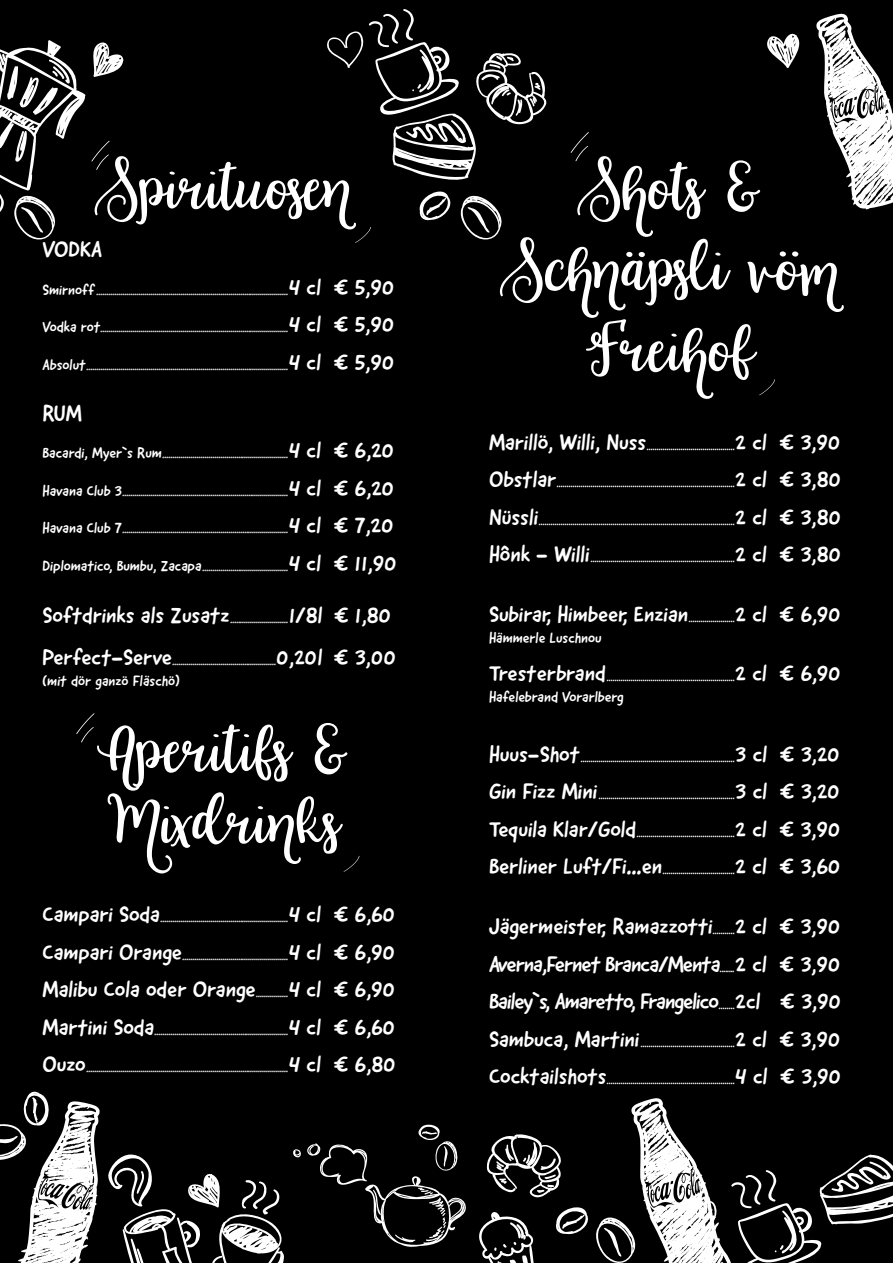
<style>
.page{position:relative;width:893px;height:1263px;background:#000}
.page>*{position:absolute;margin:0;border:0;box-sizing:border-box;transform-origin:0 0}
.t1{font:67.5px/81px "Lemon Squeezy AND";color:#fff;text-align:center}
.t2{font:22.5px "Good Dog New";color:#fff}
.t3{font:22.5px "Good Dog New";letter-spacing:-.04em;color:#fff}
.t4{font:15px "Good Dog New";color:#fff}
.t5{font:9px "Good Dog New";color:#fff}
.s1{font-size:15px}
</style>
<div class="page">
<svg style="left:0;top:40px;width:124px;height:200px"></svg>
<svg style="left:0;top:1091px;width:100px;height:172px"></svg>
<svg style="left:108px;top:1154px;width:176px;height:109px"></svg>
<svg style="left:293px;top:1149px;width:8px;height:9px"></svg>
<svg style="left:307px;top:1124px;width:159px;height:123px"></svg>
<svg style="left:816px;top:14px;width:77px;height:195px"></svg>
<svg style="left:767px;top:33px;width:33px;height:35px"></svg>
<svg style="left:479px;top:1098px;width:414px;height:165px"></svg>
<svg style="left:91px;top:141px;width:19px;height:21px"></svg>
<svg style="left:96px;top:154px;width:13px;height:16px"></svg>
<svg style="left:327px;top:9px;width:220px;height:234px"></svg>
<svg style="left:570px;top:132px;width:19px;height:21px"></svg>
<svg style="left:575px;top:146px;width:13px;height:15px"></svg>
<svg style="left:759px;top:379px;width:16px;height:16px"></svg>
<svg style="left:76px;top:713px;width:19px;height:21px"></svg>
<svg style="left:81px;top:727px;width:13px;height:15px"></svg>
<svg style="left:343px;top:856px;width:17px;height:16px"></svg>
<h1 class="t1" style="left:95px;top:150px;width:259px">Spirituosen</h1>
<h2 class="t2" style="left:43px;top:235px;width:61px">VODKA</h2>
<p class="t5" style="left:43px;top:286px;width:247px"><span class="s1">Smirnoff</span>................................................................................................</p>
<h2 class="t2" style="left:289px;top:273px;width:107px">4 cl € 5,90</h2>
<p class="t5" style="left:43px;top:323px;width:247px"><span class="s1">Vodka rot</span>..............................................................................................</p>
<h2 class="t2" style="left:289px;top:310px;width:107px">4 cl € 5,90</h2>
<p class="t5" style="left:43px;top:361px;width:247px"><span class="s1">Absolut</span>.....................................................................................................</p>
<h2 class="t2" style="left:289px;top:348px;width:107px">4 cl € 5,90</h2>
<h2 class="t2" style="left:43px;top:398px;width:41px">RUM</h2>
<p class="t5" style="left:43px;top:449px;width:247px"><span class="s1">Bacardi, Myer`s Rum</span>...............................................................</p>
<h2 class="t2" style="left:289px;top:436px;width:107px">4 cl € 6,20</h2>
<p class="t5" style="left:43px;top:487px;width:247px"><span class="s1">Havana Club 3</span>...................................................................................</p>
<h2 class="t2" style="left:289px;top:473px;width:107px">4 cl € 6,20</h2>
<p class="t5" style="left:43px;top:524px;width:247px"><span class="s1">Havana Club 7</span>...................................................................................</p>
<h2 class="t2" style="left:289px;top:511px;width:107px">4 cl € 7,20</h2>
<p class="t5" style="left:43px;top:562px;width:247px"><span class="s1">Diplomatico, Bumbu, Zacapa</span>...........................................</p>
<h2 class="t2" style="left:289px;top:548px;width:110px">4 cl € 11,90</h2>
<h2 class="t2" style="left:43px;top:600px;width:189px">Softdrinks als Zusatz</h2>
<h2 class="t2" style="left:289px;top:600px;width:104px">1/8l € 1,80</h2>
<p class="t5" style="left:230px;top:614px;width:59px">.............................</p>
<h2 class="t2" style="left:43px;top:642px;width:131px">Perfect-Serve</h2>
<h2 class="t2" style="left:276px;top:642px;width:122px">0,20l € 3,00</h2>
<p class="t5" style="left:172px;top:656px;width:105px">....................................................</p>
<h3 class="t4" style="left:43px;top:671px;width:139px">(mit dör ganzö Fläschö)</h3>
<h1 class="t1" style="left:97px;top:717px;width:254px;line-height:72px;text-align:left">Aperitifs &amp;<br>Mixdrinks</h1>
<h2 class="t2" style="left:289px;top:900px;width:108px">4 cl € 6,60</h2>
<h2 class="t2" style="left:43px;top:900px;width:119px">Campari Soda</h2>
<p class="t5" style="left:160px;top:913px;width:129px">................................................................</p>
<h2 class="t2" style="left:289px;top:937px;width:108px">4 cl € 6,90</h2>
<h2 class="t2" style="left:43px;top:937px;width:141px">Campari Orange</h2>
<p class="t5" style="left:182px;top:951px;width:107px">.....................................................</p>
<h2 class="t2" style="left:289px;top:975px;width:108px">4 cl € 6,90</h2>
<h2 class="t2" style="left:43px;top:975px;width:215px">Malibu Cola oder Orange</h2>
<p class="t5" style="left:256px;top:988px;width:33px">................</p>
<h2 class="t2" style="left:289px;top:1012px;width:108px">4 cl € 6,60</h2>
<h2 class="t2" style="left:43px;top:1012px;width:113px">Martini Soda</h2>
<p class="t5" style="left:154px;top:1026px;width:135px">...................................................................</p>
<h2 class="t2" style="left:289px;top:1050px;width:109px">4 cl € 6,80</h2>
<h2 class="t2" style="left:43px;top:1050px;width:45px">Ouzo</h2>
<p class="t5" style="left:86px;top:1063px;width:203px">.....................................................................................................</p>
<h1 class="t1" style="left:500px;top:150px;width:341px">Shots &amp;<br>Schnäpsli vöm<br>Freihof</h1>
<h2 class="t2" style="left:489px;top:427px;width:159px">Marillö, Willi, Nuss</h2>
<h2 class="t2" style="left:736px;top:427px;width:107px">2 cl € 3,90</h2>
<p class="t5" style="left:647px;top:441px;width:89px">............................................</p>
<h2 class="t2" style="left:736px;top:465px;width:108px">2 cl € 3,80</h2>
<h2 class="t2" style="left:489px;top:465px;width:69px">Obstlar</h2>
<p class="t5" style="left:557px;top:478px;width:179px">.........................................................................................</p>
<h2 class="t2" style="left:736px;top:502px;width:108px">2 cl € 3,80</h2>
<h2 class="t2" style="left:489px;top:502px;width:51px">Nüssli</h2>
<p class="t5" style="left:539px;top:516px;width:197px">..................................................................................................</p>
<h2 class="t2" style="left:489px;top:540px;width:102px">Hônk - Willi</h2>
<h2 class="t2" style="left:736px;top:540px;width:108px">2 cl € 3,80</h2>
<p class="t5" style="left:591px;top:553px;width:145px">........................................................................</p>
<h2 class="t2" style="left:489px;top:600px;width:201px">Subirar, Himbeer, Enzian</h2>
<h2 class="t2" style="left:736px;top:600px;width:107px">2 cl € 6,90</h2>
<p class="t5" style="left:689px;top:613px;width:47px">.......................</p>
<h3 class="t4" style="left:489px;top:628px;width:114px">Hämmerle Luschnou</h3>
<h2 class="t2" style="left:489px;top:658px;width:118px">Tresterbrand</h2>
<h2 class="t2" style="left:736px;top:658px;width:107px">2 cl € 6,90</h2>
<p class="t5" style="left:607px;top:672px;width:129px">................................................................</p>
<h3 class="t4" style="left:489px;top:687px;width:136px">Hafelebrand Vorarlberg</h3>
<h2 class="t2" style="left:489px;top:739px;width:92px">Huus-Shot</h2>
<p class="t5" style="left:581px;top:753px;width:155px">.............................................................................</p>
<h2 class="t2" style="left:736px;top:739px;width:106px">3 cl € 3,20</h2>
<h2 class="t2" style="left:736px;top:777px;width:106px">3 cl € 3,20</h2>
<h2 class="t2" style="left:489px;top:777px;width:110px">Gin Fizz Mini</h2>
<p class="t5" style="left:599px;top:790px;width:137px">....................................................................</p>
<h2 class="t2" style="left:736px;top:814px;width:107px">2 cl € 3,90</h2>
<h2 class="t2" style="left:489px;top:814px;width:149px">Tequila Klar/Gold</h2>
<p class="t5" style="left:637px;top:828px;width:99px">.................................................</p>
<h2 class="t2" style="left:489px;top:852px;width:175px">Berliner Luft/Fi...en</h2>
<h2 class="t2" style="left:736px;top:852px;width:107px">2 cl € 3,60</h2>
<p class="t5" style="left:663px;top:865px;width:73px">....................................</p>
<h2 class="t2" style="left:736px;top:912px;width:107px">2 cl € 3,90</h2>
<h2 class="t2" style="left:489px;top:912px;width:225px">Jägermeister, Ramazzotti</h2>
<p class="t5" style="left:713px;top:925px;width:23px">...........</p>
<h2 class="t2" style="left:736px;top:949px;width:107px">2 cl € 3,90</h2>
<h2 class="t3" style="left:489px;top:949px;width:233px">Averna,Fernet Branca/Menta</h2>
<p class="t5" style="left:720px;top:963px;width:16px">........</p>
<h2 class="t3" style="left:489px;top:987px;width:232px">Bailey`s, Amaretto, Frangelico</h2>
<h2 class="t2" style="left:736px;top:987px;width:107px">2cl € 3,90</h2>
<p class="t5" style="left:719px;top:1000px;width:17px">........</p>
<h2 class="t2" style="left:736px;top:1024px;width:107px">2 cl € 3,90</h2>
<h2 class="t2" style="left:489px;top:1024px;width:152px">Sambuca, Martini</h2>
<p class="t5" style="left:641px;top:1038px;width:95px">...............................................</p>
<h2 class="t2" style="left:489px;top:1062px;width:119px">Cocktailshots</h2>
<h2 class="t2" style="left:736px;top:1062px;width:108px">4 cl € 3,90</h2>
<p class="t5" style="left:607px;top:1075px;width:129px">................................................................</p>
</div>
